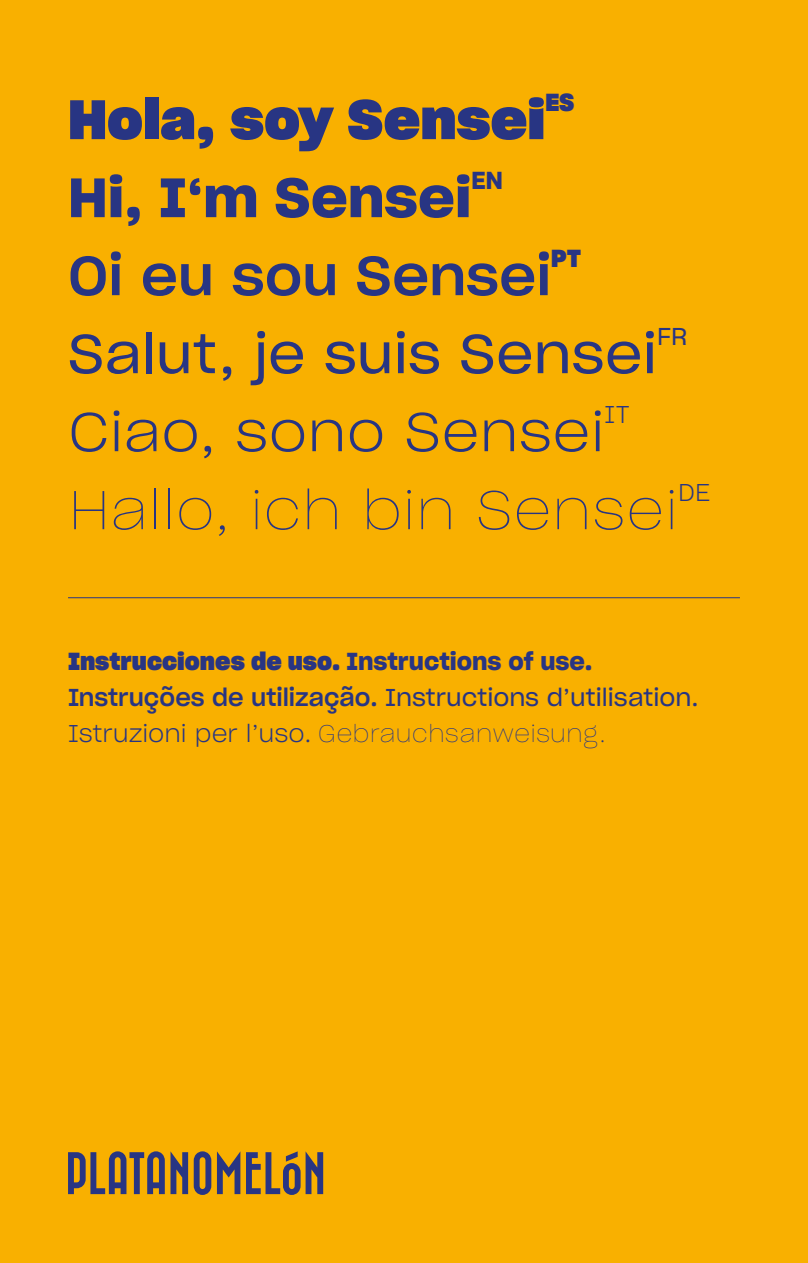
<style>
.page{position:relative;width:808px;height:1263px;background:#f9b000}
.page>*{position:absolute;margin:0;border:0;box-sizing:border-box;transform-origin:0 0}
.t1{font:54px "Sharp Grotesk Book 20";color:#283583;scale:1.06 1}
.t2{font:54px "Sharp Grotesk Thin 20";color:#283583;scale:1.06 1}
.t3{font:54px "Sharp Grotesk Light 20";color:#283583;scale:1.06 1}
.t4{font:54px "Sharp Grotesk Bold 20";color:#283583;scale:1.06 1}
.t5{font:54px "Sharp Grotesk Medium 20";color:#283583;scale:1.06 1}
.t6{font:54px "Sharp Grotesk Sm Bold 20";color:#283583;scale:1.06 1}
.t7{font:24px "Sharp Grotesk Book 20";color:#283583}
.t8{font:24px "Sharp Grotesk Light 20";color:#283583}
.t9{font:24px "Sharp Grotesk Bold 20";color:#283583}
.t10{font:24px "Sharp Grotesk Sm Bold 20";color:#283583}
.s1{font-family:"Sharp Grotesk Sm Bold 20"}
.s2{font-family:"Sharp Grotesk Medium 20"}
.s3{font-family:"Sharp Grotesk Thin 20"}
</style>
<div class="page">
<svg style="left:194px;top:1151px;width:17px;height:44px"></svg>
<svg style="left:217px;top:1151px;width:23px;height:43px"></svg>
<svg style="left:246px;top:1151px;width:77px;height:44px"></svg>
<svg style="left:68px;top:1151px;width:120px;height:43px"></svg>
<hr style="left:68px;top:597px;width:672px;height:1px;background:#283583">
<h1 class="t4" style="left:68px;top:78px;width:452px">Hola, soy Sensei</h1>
<p class="t9" style="left:545px;top:83px;width:30px">ES</p>
<h1 class="t6" style="left:68px;top:154px;width:382px">Hi, I‘m Sensei</h1>
<p class="t10" style="left:471px;top:161px;width:33px">EN</p>
<h1 class="t5" style="left:68px;top:230px;width:457px">Oi eu sou Sensei</h1>
<p class="t9" style="left:551px;top:239px;width:32px">PT</p>
<h1 class="t1" style="left:68px;top:310px;width:557px">Salut, je suis Sensei</h1>
<p class="t7" style="left:657px;top:317px;width:32px">FR</p>
<h1 class="t3" style="left:68px;top:391px;width:508px">Ciao, sono Sensei</h1>
<p class="t8" style="left:605px;top:396px;width:27px">IT</p>
<h1 class="t2" style="left:68px;top:470px;width:577px">Hallo, ich bin Sensei</h1>
<p class="t8" style="left:678px;top:474px;width:34px">DE</p>
<p class="t9" style="left:68px;top:643px;width:526px">Instrucciones de uso. <span class="s1">Instructions of use.</span></p>
<p class="t7" style="left:68px;top:678px;width:632px"><span class="s2">Instruções de utilização.</span> Instructions d’utilisation.</p>
<p class="t8" style="left:68px;top:715px;width:539px">Istruzioni per l’uso. <span class="s3">Gebrauchsanweisung.</span></p>
</div>
